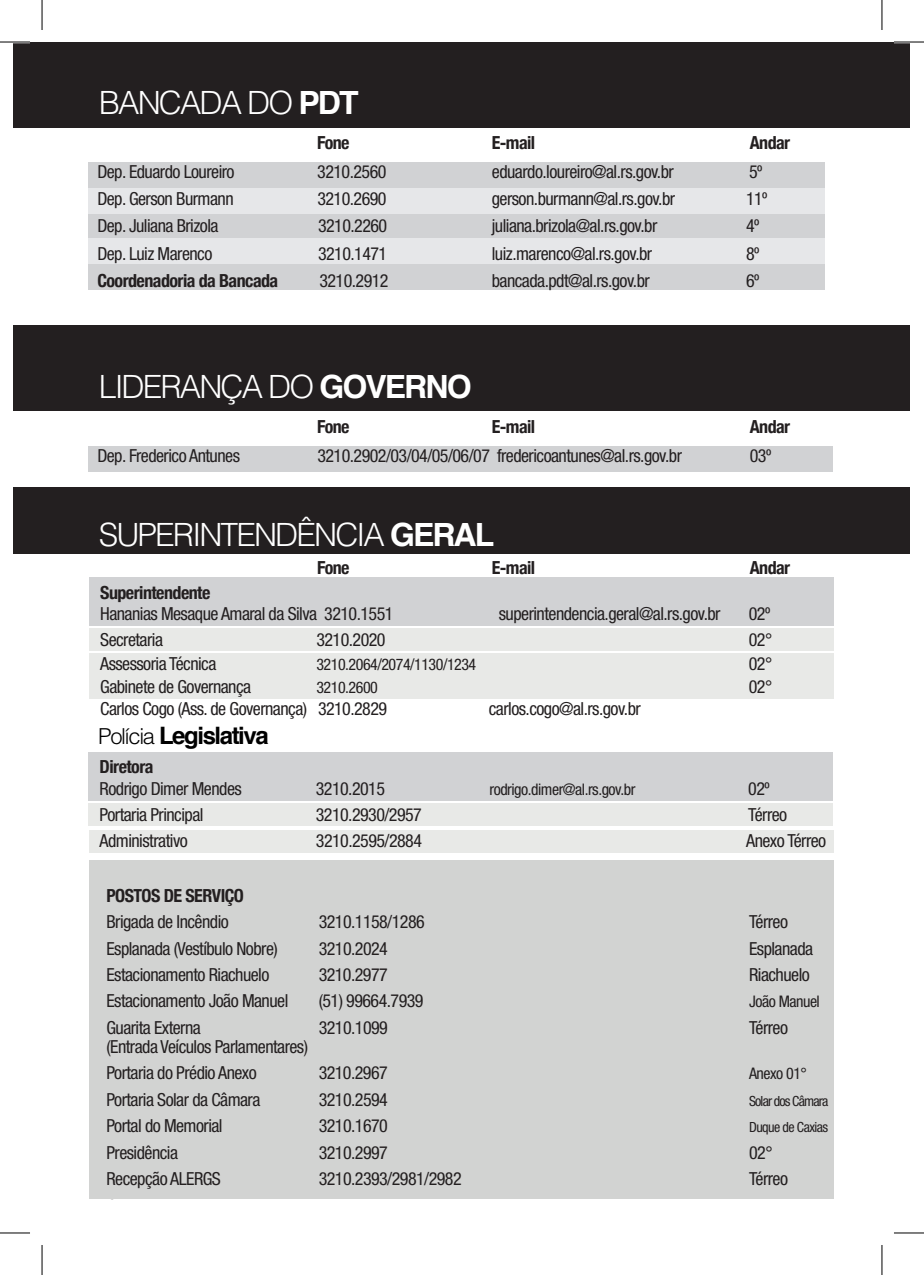
<style>
.page{position:relative;width:924px;height:1275px;background:#fff}
.page>*{position:absolute;margin:0;border:0;box-sizing:border-box;transform-origin:0 0}
.t1{font:300 32px "Helvetica";letter-spacing:-.06em;color:#fff}
.t2{font:700 24px "Helvetica";letter-spacing:-.06em;color:#000}
.t3{font:condensed 18px/26.4px "Helvetica Neue LT Std";letter-spacing:-.03em;color:#231f20}
.t4{font:700 condensed 18px "Helvetica Neue";letter-spacing:-.03em;color:#231f20}
.t5{font:condensed 16px "Helvetica Neue LT Std";letter-spacing:-.03em;color:#231f20}
.t6{font:condensed 14px "Helvetica Neue LT Std";letter-spacing:-.06em;color:#231f20}
.t7{font:condensed 14px "Helvetica Neue LT Std";letter-spacing:-.04em;color:#231f20}
.s1{font-weight:700}
.s2{font-weight:300;font-size:22px}
</style>
<div class="page">
<div style="left:88px;top:446px;width:744px;height:25px;background:#d1d2d4"></div>
<div style="left:88px;top:162px;width:736px;height:26px;background:#d1d2d4"></div>
<div style="left:14px;top:325px;width:895px;height:85px;background:#231f20"></div>
<div style="left:14px;top:42px;width:895px;height:85px;background:#231f20"></div>
<div style="left:89px;top:577px;width:744px;height:49px;background:#d1d2d4"></div>
<div style="left:89px;top:628px;width:744px;height:22px;background:#e8e9e7"></div>
<div style="left:89px;top:830px;width:744px;height:22px;background:#e8e9e7"></div>
<div style="left:89px;top:676px;width:744px;height:22px;background:#e8e9e7"></div>
<div style="left:89px;top:653px;width:744px;height:22px;background:#e8e9e7"></div>
<div style="left:14px;top:487px;width:895px;height:67px;background:#231f20"></div>
<div style="left:88px;top:752px;width:744px;height:48px;background:#d1d2d4"></div>
<div style="left:88px;top:803px;width:744px;height:23px;background:#e8e9e7"></div>
<div style="left:89px;top:860px;width:744px;height:338px;background:#d2d3d2"></div>
<div style="left:88px;top:213px;width:736px;height:26px;background:#d1d2d4"></div>
<div style="left:88px;top:264px;width:736px;height:26px;background:#d1d2d4"></div>
<div style="left:88px;top:188px;width:736px;height:26px;background:#e6e7e9"></div>
<div style="left:88px;top:239px;width:736px;height:25px;background:#e6e7e9"></div>
<hr style="left:0;top:42px;width:30px;height:1px;background:#000">
<hr style="left:893px;top:42px;width:30px;height:1px;background:#000">
<hr style="left:0;top:1232px;width:30px;height:1px;background:#000">
<hr style="left:893px;top:1232px;width:30px;height:1px;background:#000">
<hr style="left:42px;top:0;width:1px;height:30px;background:#000">
<hr style="left:42px;top:1245px;width:1px;height:30px;background:#000">
<hr style="left:881px;top:0;width:1px;height:30px;background:#000">
<hr style="left:881px;top:1245px;width:1px;height:30px;background:#000">
<h1 class="t1" style="left:99px;top:83px;width:261px">BANCADA DO <span class="s1">PDT</span></h1>
<p class="t4" style="left:317px;top:128px;width:34px">Fone</p>
<p class="t4" style="left:491px;top:128px;width:45px">E-mail</p>
<p class="t4" style="left:749px;top:128px;width:42px">Andar</p>
<p class="t3" style="left:97px;top:159px;width:139px">Dep. Eduardo Loureiro</p>
<p class="t3" style="left:317px;top:159px;width:71px">3210.2560</p>
<p class="t3" style="left:491px;top:159px;width:183px">eduardo.loureiro@al.rs.gov.br</p>
<p class="t3" style="left:748px;top:159px;width:15px">5º</p>
<p class="t3" style="left:97px;top:185px;width:138px">Dep. Gerson Burmann</p>
<p class="t3" style="left:317px;top:185px;width:71px">3210.2690</p>
<p class="t3" style="left:491px;top:185px;width:185px">gerson.burmann@al.rs.gov.br</p>
<p class="t3" style="left:745px;top:185px;width:23px">11º</p>
<p class="t3" style="left:97px;top:213px;width:123px">Dep. Juliana Brizola</p>
<p class="t3" style="left:318px;top:213px;width:71px">3210.2260</p>
<p class="t3" style="left:491px;top:213px;width:167px">juliana.brizola@al.rs.gov.br</p>
<p class="t3" style="left:745px;top:213px;width:15px">4º</p>
<p class="t3" style="left:97px;top:240px;width:116px">Dep. Luiz Marenco</p>
<p class="t3" style="left:318px;top:240px;width:71px">3210.1471</p>
<p class="t3" style="left:491px;top:240px;width:162px">luiz.marenco@al.rs.gov.br</p>
<p class="t3" style="left:745px;top:240px;width:15px">8º</p>
<p class="t4" style="left:97px;top:265px;width:182px">Coordenadoria da Bancada</p>
<p class="t3" style="left:319px;top:267px;width:71px">3210.2912</p>
<p class="t3" style="left:491px;top:267px;width:159px">bancada.pdt@al.rs.gov.br</p>
<p class="t3" style="left:745px;top:267px;width:15px">6º</p>
<h1 class="t1" style="left:99px;top:366px;width:374px">LIDERANÇA DO <span class="s1">GOVERNO</span></h1>
<p class="t4" style="left:317px;top:411px;width:34px">Fone</p>
<p class="t4" style="left:491px;top:411px;width:45px">E-mail</p>
<p class="t4" style="left:749px;top:411px;width:42px">Andar</p>
<p class="t3" style="left:97px;top:442px;width:144px">Dep. Frederico Antunes</p>
<p class="t3" style="left:317px;top:442px;width:366px">3210.2902/03/04/05/06/07 fredericoantunes@al.rs.gov.br</p>
<p class="t3" style="left:749px;top:442px;width:23px">03º</p>
<h1 class="t1" style="left:99px;top:514px;width:397px">SUPERINTENDÊNCIA <span class="s1">GERAL</span></h1>
<p class="t4" style="left:317px;top:553px;width:34px">Fone</p>
<p class="t4" style="left:491px;top:553px;width:45px">E-mail</p>
<p class="t4" style="left:749px;top:553px;width:42px">Andar</p>
<p class="t4" style="left:100px;top:577px;width:112px">Superintendente</p>
<p class="t3" style="left:100px;top:600px;width:294px">Hananias Mesaque Amaral da Silva 3210.1551</p>
<p class="t3" style="left:498px;top:600px;width:223px">superintendencia.geral@al.rs.gov.br</p>
<p class="t3" style="left:748px;top:600px;width:23px">02º</p>
<p class="t3" style="left:100px;top:626px;width:64px">Secretaria</p>
<p class="t3" style="left:316px;top:626px;width:71px">3210.2020</p>
<p class="t3" style="left:748px;top:626px;width:25px">02°</p>
<p class="t3" style="left:100px;top:650px;width:118px">Assessoria Técnica</p>
<p class="t5" style="left:316px;top:654px;width:161px">3210.2064/2074/1130/1234</p>
<p class="t3" style="left:748px;top:650px;width:25px">02°</p>
<p class="t3" style="left:100px;top:673px;width:152px">Gabinete de Governança</p>
<p class="t5" style="left:316px;top:678px;width:63px">3210.2600</p>
<p class="t3" style="left:748px;top:673px;width:25px">02°</p>
<p class="t3" style="left:100px;top:695px;width:288px">Carlos Cogo (Ass. de Governança) 3210.2829</p>
<p class="t3" style="left:488px;top:695px;width:153px">carlos.cogo@al.rs.gov.br</p>
<h2 class="t2" style="left:98px;top:720px;width:172px"><span class="s2">Polícia</span> Legislativa</h2>
<p class="t4" style="left:100px;top:752px;width:55px">Diretora</p>
<p class="t3" style="left:100px;top:775px;width:144px">Rodrigo Dimer Mendes</p>
<p class="t3" style="left:316px;top:775px;width:71px">3210.2015</p>
<p class="t5" style="left:489px;top:779px;width:147px">rodrigo.dimer@al.rs.gov.br</p>
<p class="t3" style="left:748px;top:775px;width:23px">02º</p>
<p class="t3" style="left:100px;top:801px;width:105px">Portaria Principal</p>
<p class="t3" style="left:316px;top:801px;width:107px">3210.2930/2957</p>
<p class="t3" style="left:748px;top:801px;width:40px">Térreo</p>
<p class="t3" style="left:100px;top:827px;width:90px">Administrativo</p>
<p class="t3" style="left:316px;top:827px;width:107px">3210.2595/2884</p>
<p class="t3" style="left:745px;top:827px;width:81px">Anexo Térreo</p>
<p class="t4" style="left:106px;top:880px;width:139px">POSTOS DE SERVIÇO</p>
<p class="t3" style="left:106px;top:908px;width:124px">Brigada de Incêndio</p>
<p class="t3" style="left:318px;top:908px;width:107px">3210.1158/1286</p>
<p class="t3" style="left:748px;top:908px;width:40px">Térreo</p>
<p class="t3" style="left:106px;top:935px;width:173px">Esplanada (Vestíbulo Nobre)</p>
<p class="t3" style="left:318px;top:935px;width:71px">3210.2024</p>
<p class="t3" style="left:748px;top:935px;width:65px">Esplanada</p>
<p class="t3" style="left:106px;top:961px;width:164px">Estacionamento Riachuelo</p>
<p class="t3" style="left:318px;top:961px;width:71px">3210.2977</p>
<p class="t3" style="left:748px;top:961px;width:62px">Riachuelo</p>
<p class="t3" style="left:106px;top:987px;width:183px">Estacionamento João Manuel</p>
<p class="t3" style="left:318px;top:987px;width:106px">(51) 99664.7939</p>
<p class="t5" style="left:748px;top:992px;width:72px">João Manuel</p>
<p class="t3" style="left:106px;top:1014px;width:96px">Guarita Externa</p>
<p class="t3" style="left:318px;top:1014px;width:71px">3210.1099</p>
<p class="t3" style="left:748px;top:1014px;width:40px">Térreo</p>
<p class="t3" style="left:106px;top:1033px;width:203px">(Entrada Veículos Parlamentares)<br>Portaria do Prédio Anexo</p>
<p class="t3" style="left:318px;top:1059px;width:71px">3210.2967</p>
<p class="t5" style="left:748px;top:1064px;width:59px">Anexo 01°</p>
<p class="t3" style="left:106px;top:1086px;width:155px">Portaria Solar da Câmara</p>
<p class="t3" style="left:318px;top:1086px;width:71px">3210.2594</p>
<p class="t6" style="left:748px;top:1092px;width:81px">Solar dos Câmara</p>
<p class="t3" style="left:106px;top:1112px;width:118px">Portal do Memorial</p>
<p class="t3" style="left:318px;top:1112px;width:71px">3210.1670</p>
<p class="t7" style="left:748px;top:1119px;width:80px">Duque de Caxias</p>
<p class="t3" style="left:106px;top:1139px;width:73px">Presidência</p>
<p class="t3" style="left:318px;top:1139px;width:71px">3210.2997</p>
<p class="t3" style="left:748px;top:1139px;width:25px">02°</p>
<p class="t3" style="left:106px;top:1165px;width:116px">Recepção ALERGS</p>
<p class="t3" style="left:318px;top:1165px;width:144px">3210.2393/2981/2982</p>
<p class="t3" style="left:748px;top:1165px;width:40px">Térreo</p>
</div>
